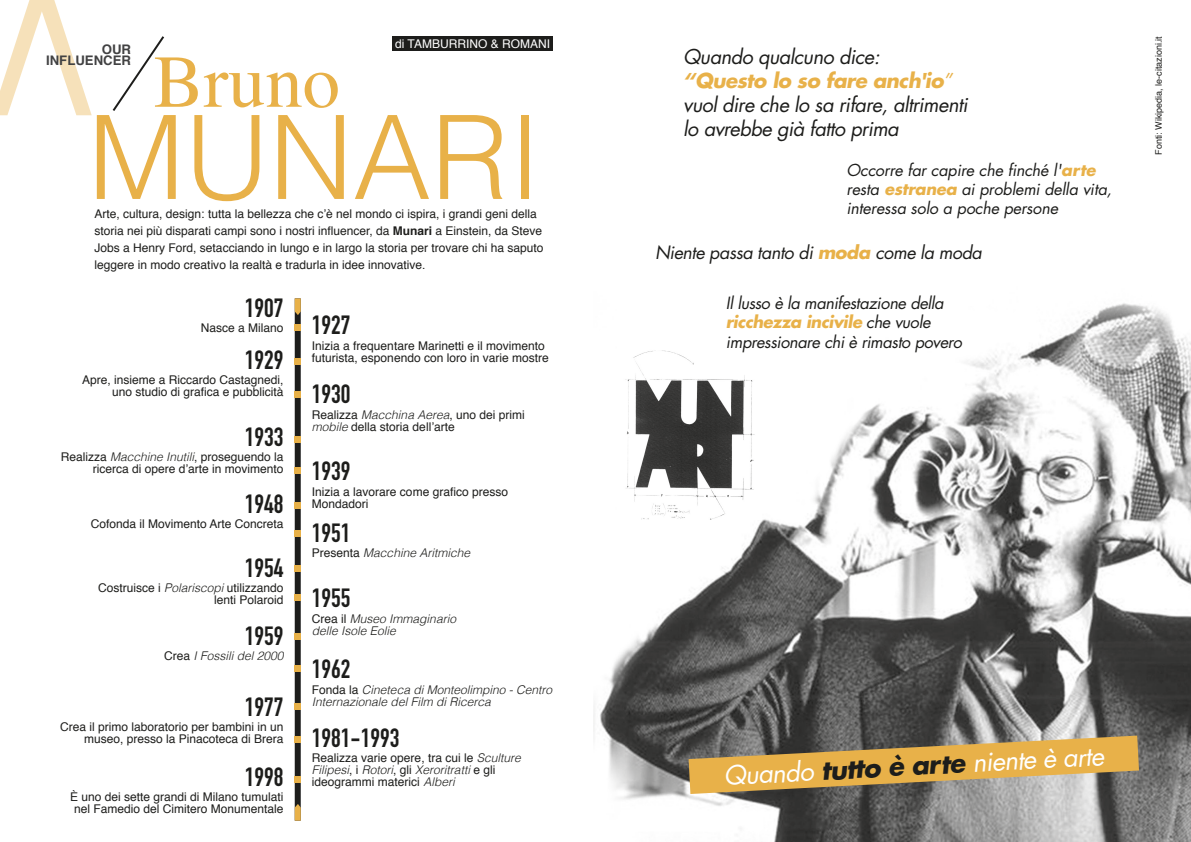
<style>
.page{position:relative;width:1191px;height:842px;background:#fff}
.page>*{position:absolute;margin:0;border:0;box-sizing:border-box;transform-origin:0 0}
.t1{font:300 116.5px "Helvetica";color:#e8b149}
.t2{font:74.5px "Times";color:#e8b149}
.t3{font:700 26px/52.4px "DIN Condensed";color:#1d1d1b}
.t4{font:italic 25.8px "Futura";color:#fff}
.t5{font:italic 20px/24px "Futura";letter-spacing:-.025em;color:#1d1d1b}
.t6{font:italic 17.9px "Futura";letter-spacing:-.025em;color:#1d1d1b}
.t7{font:italic 16.4px/19.7px "Futura";letter-spacing:-.025em;color:#1d1d1b}
.t8{font:italic 16.1px/19.3px "Futura";letter-spacing:-.01em;color:#1d1d1b}
.t9{font:700 13.2px/10.9px "Helvetica";color:#424243;text-align:right}
.t10{font:12px/12px "Helvetica";color:#1d1d1b}
.t11{font:italic 300 12px/12px "Helvetica";color:#1d1d1b}
.t12{font:12px "Helvetica";color:#fff}
.t13{font:9px "Helvetica";color:#1d1d1b}
.s1{font-weight:700}
.s2{font-weight:300;font-style:italic}
.s3{font-weight:400;font-style:normal}
.s4{font-weight:700;color:#e8b149}
.s5{color:#e8b149}
.s6{font-weight:700;color:#1d1d1b}
</style>
<div class="page">
<img style="left:594px;top:303px;width:597px;height:539px">
<svg style="left:0;top:0;width:92px;height:115px"></svg>
<svg style="left:112px;top:36px;width:52px;height:75px"></svg>
<svg style="left:688px;top:736px;width:451px;height:58px;background:#ba995a"></svg>
<div style="left:392px;top:36px;width:161px;height:15px;background:#1d1d1b"></div>
<div style="left:295px;top:298px;width:6px;height:523px;background:#1d1d1b"></div>
<svg style="left:295px;top:804px;width:6px;height:17px"></svg>
<svg style="left:295px;top:298px;width:6px;height:17px"></svg>
<svg style="left:295px;top:358px;width:6px;height:6px"></svg>
<svg style="left:295px;top:391px;width:6px;height:6px"></svg>
<svg style="left:295px;top:437px;width:6px;height:6px"></svg>
<svg style="left:295px;top:468px;width:6px;height:6px"></svg>
<svg style="left:295px;top:503px;width:6px;height:6px"></svg>
<svg style="left:295px;top:530px;width:6px;height:6px"></svg>
<svg style="left:295px;top:565px;width:6px;height:6px"></svg>
<svg style="left:295px;top:595px;width:6px;height:6px"></svg>
<svg style="left:295px;top:633px;width:6px;height:6px"></svg>
<svg style="left:295px;top:666px;width:6px;height:6px"></svg>
<svg style="left:295px;top:704px;width:6px;height:6px"></svg>
<svg style="left:295px;top:736px;width:6px;height:6px"></svg>
<svg style="left:295px;top:776px;width:6px;height:6px"></svg>
<svg style="left:295px;top:324px;width:6px;height:6px"></svg>
<img style="left:615px;top:344px;width:147px;height:175px">
<p class="t9" style="left:46px;top:44px;width:87px">OUR<br>INFLUENCER</p>
<h2 class="t2" style="left:154px;top:12px;width:188px">Bruno</h2>
<p class="t12" style="left:395px;top:35px;width:156px">di TAMBURRINO &amp; ROMANI</p>
<h1 class="t1" style="left:88px;top:58px;width:455px">MUNARI</h1>
<p class="t10" style="left:95px;top:206px;width:450px;line-height:17px">Arte, cultura, design: tutta la bellezza che c’è nel mondo ci ispira, i grandi geni della storia nei più disparati campi sono i nostri influencer, da <span class="s1">Munari</span> a Einstein, da Steve Jobs a Henry Ford, setacciando in lungo e in largo la storia per trovare chi ha saputo leggere in modo creativo la realtà e tradurla in idee innovative.</p>
<h3 class="t3" style="left:245px;top:281px;width:40px">1907<br>1929</h3>
<p class="t10" style="left:201px;top:322px;width:84px">Nasce a Milano</p>
<p class="t10" style="left:82px;top:374px;width:203px;text-align:right">Apre, insieme a Riccardo Castagnedi, uno studio di grafica e pubblicità</p>
<h3 class="t3" style="left:245px;top:411px;width:40px">1933</h3>
<p class="t10" style="left:61px;top:451px;width:224px;text-align:right">Realizza <span class="s2">Macchine Inutili</span>, proseguendo la ricerca di opere d’arte in movimento</p>
<h3 class="t3" style="left:245px;top:478px;width:40px">1948</h3>
<p class="t10" style="left:91px;top:518px;width:194px">Cofonda il Movimento Arte Concreta</p>
<h3 class="t3" style="left:245px;top:542px;width:40px">1954</h3>
<p class="t10" style="left:98px;top:582px;width:187px;text-align:right">Costruisce i <span class="s2">Polariscopi</span> utilizzando lenti Polaroid</p>
<h3 class="t3" style="left:245px;top:609px;width:40px">1959</h3>
<p class="t11" style="left:164px;top:649px;width:121px"><span class="s3">Crea</span> I Fossili del 2000</p>
<h3 class="t3" style="left:245px;top:681px;width:40px">1977</h3>
<p class="t10" style="left:60px;top:721px;width:225px;text-align:right">Crea il primo laboratorio per bambini in un museo, presso la Pinacoteca di Brera</p>
<h3 class="t3" style="left:245px;top:750px;width:40px">1998</h3>
<p class="t10" style="left:70px;top:791px;width:215px;text-align:center">È uno dei sette grandi di Milano tumulati nel Famedio del Cimitero Monumentale</p>
<h3 class="t3" style="left:312px;top:298px;width:40px">1927</h3>
<p class="t10" style="left:312px;top:340px;width:238px">Inizia a frequentare Marinetti e il movimento futurista, esponendo con loro in varie mostre</p>
<h3 class="t3" style="left:312px;top:368px;width:40px">1930</h3>
<p class="t10" style="left:312px;top:409px;width:214px">Realizza <span class="s2">Macchina Aerea</span>, uno dei primi <span class="s2">mobile</span> della storia dell’arte</p>
<h3 class="t3" style="left:312px;top:444px;width:40px">1939</h3>
<p class="t10" style="left:312px;top:486px;width:198px">Inizia a lavorare come grafico presso<br>Mondadori</p>
<h3 class="t3" style="left:312px;top:507px;width:40px">1951</h3>
<p class="t11" style="left:312px;top:546px;width:160px"><span class="s3">Presenta</span> Macchine Aritmiche</p>
<h3 class="t3" style="left:312px;top:571px;width:40px">1955</h3>
<p class="t11" style="left:312px;top:612px;width:146px"><span class="s3">Crea il</span> Museo Immaginario delle Isole Eolie</p>
<h3 class="t3" style="left:312px;top:643px;width:40px">1962</h3>
<p class="t11" style="left:312px;top:683px;width:242px"><span class="s3">Fonda la</span> Cineteca di Monteolimpino - Centro<br>Internazionale del Film di Ricerca</p>
<h3 class="t3" style="left:312px;top:712px;width:89px">1981-1993</h3>
<p class="t10" style="left:312px;top:752px;width:210px">Realizza varie opere, tra cui le <span class="s2">Sculture<br>Filipesi</span>, i <span class="s2">Rotori</span>, gli <span class="s2">Xeroritratti</span> e gli ideogrammi materici <span class="s2">Alberi</span></p>
<h3 class="t5" style="left:683px;top:44px;width:286px">Quando qualcuno dice: <span class="s4">“Questo lo so fare anch'io</span><span class="s5">” </span>vuol dire che lo sa rifare, altrimenti lo avrebbe già fatto prima</h3>
<h3 class="t8" style="left:846px;top:160px;width:267px">Occorre far capire che finché l'<span class="s4">arte </span>resta <span class="s4">estranea</span> ai problemi della vita, interessa solo a poche persone</h3>
<h3 class="t6" style="left:655px;top:240px;width:328px">Niente passa tanto di <span class="s4">moda</span> come la moda</h3>
<h3 class="t7" style="left:726px;top:292px;width:238px">Il lusso è la manifestazione della <span class="s4">ricchezza incivile</span> che vuole impressionare chi è rimasto povero</h3>
<p class="t13" style="left:1151px;top:155px;width:120px;rotate:-90deg">Fonti: Wikipedia, le-citazioni.it</p>
<h3 class="t4" style="left:723px;top:758px;width:382px;rotate:-3deg">Quando <span class="s6">tutto è arte</span> niente è arte</h3>
</div>
